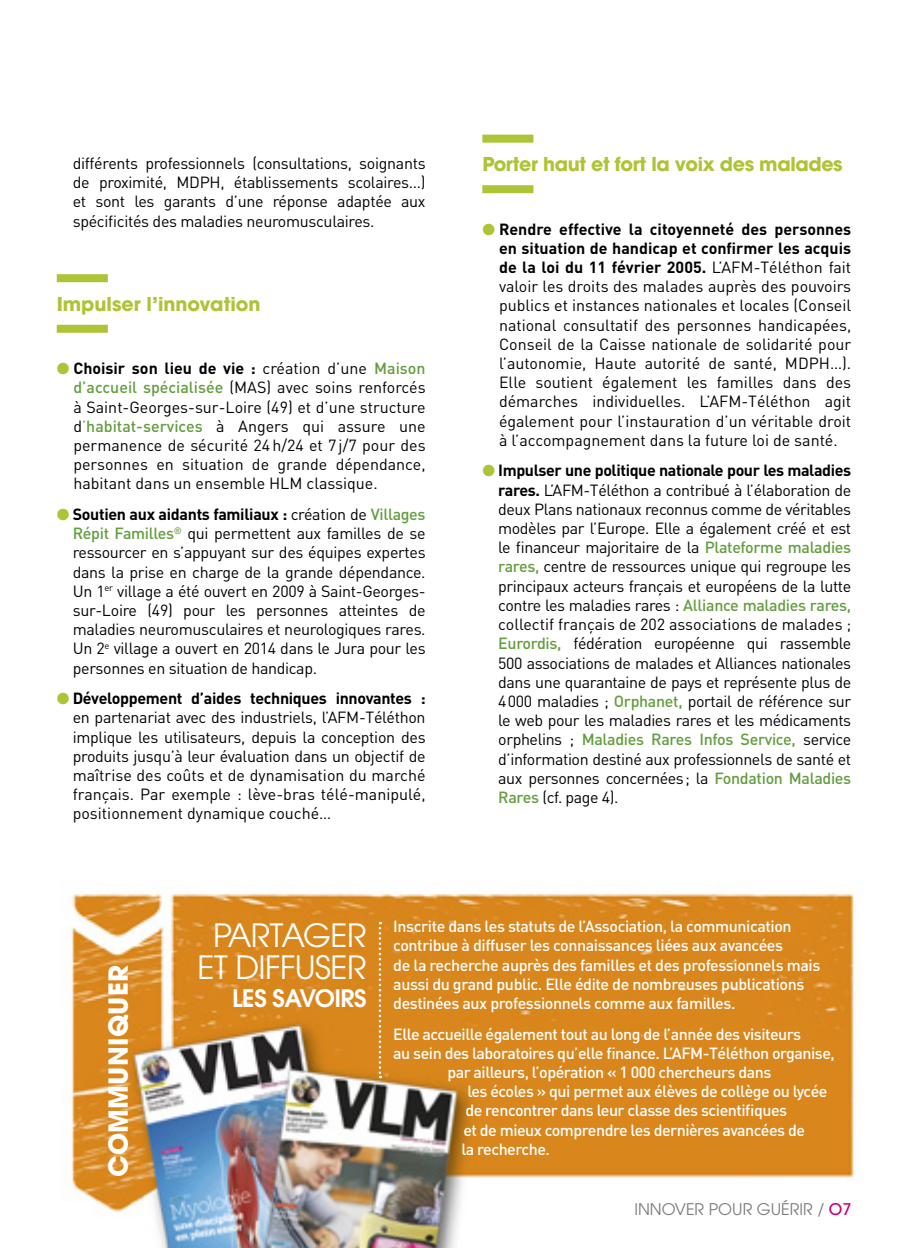
<style>
.page{position:relative;width:908px;height:1248px;background:#fff}
.page>*{position:absolute;margin:0;border:0;box-sizing:border-box;transform-origin:0 0}
.t1{font:32px/32px "Avant Garde";letter-spacing:-.02em;color:#fff;text-align:center}
.t2{font:700 26px "Avant Garde";letter-spacing:.01em;color:#fff}
.t3{font:600 24px "Avant Garde";letter-spacing:-.02em;color:#fff}
.t4{font:700 19px "Avant Garde";color:#acc435}
.t5{font:16px/19.2px "DIN";letter-spacing:-.02em;color:#000;text-align:justify}
.t6{font:500 16px/19.2px "DIN";letter-spacing:-.03em;color:#fff}
.t7{font:16px "Avant Garde";color:#7b7b7a}
.s1{color:#acc435}
.s2{font-weight:700}
.s3{font-weight:500;color:#639d3e}
.s4{color:#639d3e}
.s5{font-weight:500;color:#c4007a}
</style>
<div class="page">
<img style="left:56px;top:134px;width:799px;height:1113px">
<div style="left:57px;top:274px;width:51px;height:8px;background:#acc435"></div>
<div style="left:57px;top:325px;width:51px;height:8px;background:#acc435"></div>
<div style="left:482px;top:135px;width:51px;height:8px;background:#acc435"></div>
<div style="left:482px;top:185px;width:51px;height:8px;background:#acc435"></div>
<svg style="left:378px;top:921px;width:3px;height:157px"></svg>
<p class="t5" style="left:73px;top:153px;width:354px">différents professionnels (consultations, soignants de proximité, MDPH, établissements scolaires...) et sont les garants d’une réponse adaptée aux spécificités des maladies neuromusculaires.</p>
<p class="t4" style="left:57px;top:291px;width:205px">Impulser l’innovation</p>
<p class="t5" style="left:73px;top:358px;width:353px;text-indent:-17px"><span class="s1">●</span> <span class="s2">Choisir son lieu de vie :</span> création d’une <span class="s3">Maison d’accueil spécialisée</span> (MAS) avec soins renforcés à Saint-Georges-sur-Loire (49) et d’une structure d<span class="s4">’</span><span class="s3">habitat-services</span> à Angers qui assure une permanence de sécurité 24h/24 et 7j/7 pour des personnes en situation de grande dépendance, habitant dans un ensemble HLM classique.</p>
<p class="t5" style="left:73px;top:504px;width:354px;text-indent:-16px"><span class="s1">●</span> <span class="s2">Soutien aux aidants familiaux :</span> création de <span class="s3">Villages Répit Familles</span><sup>®</sup> qui permettent aux familles de se ressourcer en s’appuyant sur des équipes expertes dans la prise en charge de la grande dépendance.<br>Un 1<sup>er</sup> village a été ouvert en 2009 à Saint-Georges&shy;sur-Loire (49) pour les personnes atteintes de maladies neuromusculaires et neurologiques rares.<br>Un 2<sup>e</sup> village a ouvert en 2014 dans le Jura pour les personnes en situation de handicap.</p>
<p class="t5" style="left:73px;top:688px;width:354px;text-indent:-16px"><span class="s1">●</span> <span class="s2">Développement d’aides techniques innovantes : </span>en partenariat avec des industriels, l’AFM-Téléthon implique les utilisateurs, depuis la conception des produits jusqu’à leur évaluation dans un objectif de maîtrise des coûts et de dynamisation du marché français. Par exemple : lève-bras télé-manipulé, positionnement dynamique couché…</p>
<p class="t4" style="left:482px;top:152px;width:362px">Porter haut et fort la voix des malades</p>
<p class="t5" style="left:499px;top:219px;width:353px;text-indent:-17px"><span class="s1">●</span> <span class="s2">Rendre effective la citoyenneté des personnes en situation de handicap et confirmer les acquis de la loi du 11 février 2005.</span> L’AFM-Téléthon fait valoir les droits des malades auprès des pouvoirs publics et instances nationales et locales (Conseil national consultatif des personnes handicapées, Conseil de la Caisse nationale de solidarité pour l’autonomie, Haute autorité de santé, MDPH…).<br>Elle soutient également les familles dans des démarches individuelles. L’AFM-Téléthon agit également pour l’instauration d’un véritable droit à l’accompagnement dans la future loi de santé.</p>
<p class="t5" style="left:498px;top:460px;width:354px;text-indent:-16px"><span class="s1">●</span> <span class="s2">Impulser une politique nationale pour les maladies rares.</span> L’AFM-Téléthon a contribué à l’élaboration de deux Plans nationaux reconnus comme de véritables modèles par l’Europe. Elle a également créé et est le financeur majoritaire de la <span class="s3">Plateforme maladies rares,</span> centre de ressources unique qui regroupe les principaux acteurs français et européens de la lutte contre les maladies rares : <span class="s3">Alliance maladies rares, </span>collectif français de 202 associations de malades ; <span class="s3">Eurordis,</span> fédération européenne qui rassemble 500 associations de malades et Alliances nationales dans une quarantaine de pays et représente plus de 4000 maladies ; <span class="s3">Orphanet,</span> portail de référence sur le web pour les maladies rares et les médicaments orphelins ; <span class="s3">Maladies Rares Infos Service,</span> service d’information destiné aux professionnels de santé et aux personnes concernées; la <span class="s3">Fondation Maladies Rares</span> (cf. page 4).</p>
<h2 class="t2" style="left:101px;top:1176px;width:213px;rotate:-90deg">communiquer</h2>
<h1 class="t1" style="left:197px;top:918px;width:170px">PARTAGER<br>ET DIFFUSER</h1>
<h3 class="t3" style="left:232px;top:982px;width:136px">LE S SAVOIRS</h3>
<p class="t6" style="left:393px;top:916px;width:428px">Inscrite dans les statuts de l’Association, la communication contribue à diffuser les connaissances liées aux avancées<br>de la recherche auprès des familles et des professionnels mais aussi du grand public. Elle édite de nombreuses publications destinées aux professionnels comme aux familles.</p>
<p class="t6" style="left:393px;top:1023px;width:409px">Elle accueille également tout au long de l’année des visiteurs</p>
<p class="t6" style="left:393px;top:1042px;width:443px">au sein des laboratoires qu’elle finance. L’AFM-Téléthon organise,</p>
<p class="t6" style="left:447px;top:1061px;width:325px">par ailleurs, l’opération « 1 000 chercheurs dans</p>
<p class="t6" style="left:467px;top:1081px;width:361px">les écoles » qui permet aux élèves de collège ou lycée</p>
<p class="t6" style="left:465px;top:1100px;width:323px">de rencontrer dans leur classe des scientifiques</p>
<p class="t6" style="left:463px;top:1119px;width:343px">et de mieux comprendre les dernières avancées de</p>
<p class="t6" style="left:461px;top:1138px;width:90px">la recherche.</p>
<p class="t7" style="left:634px;top:1199px;width:218px">INNOVER POUR GUÉRIR / <span class="s5">O7</span></p>
</div>
